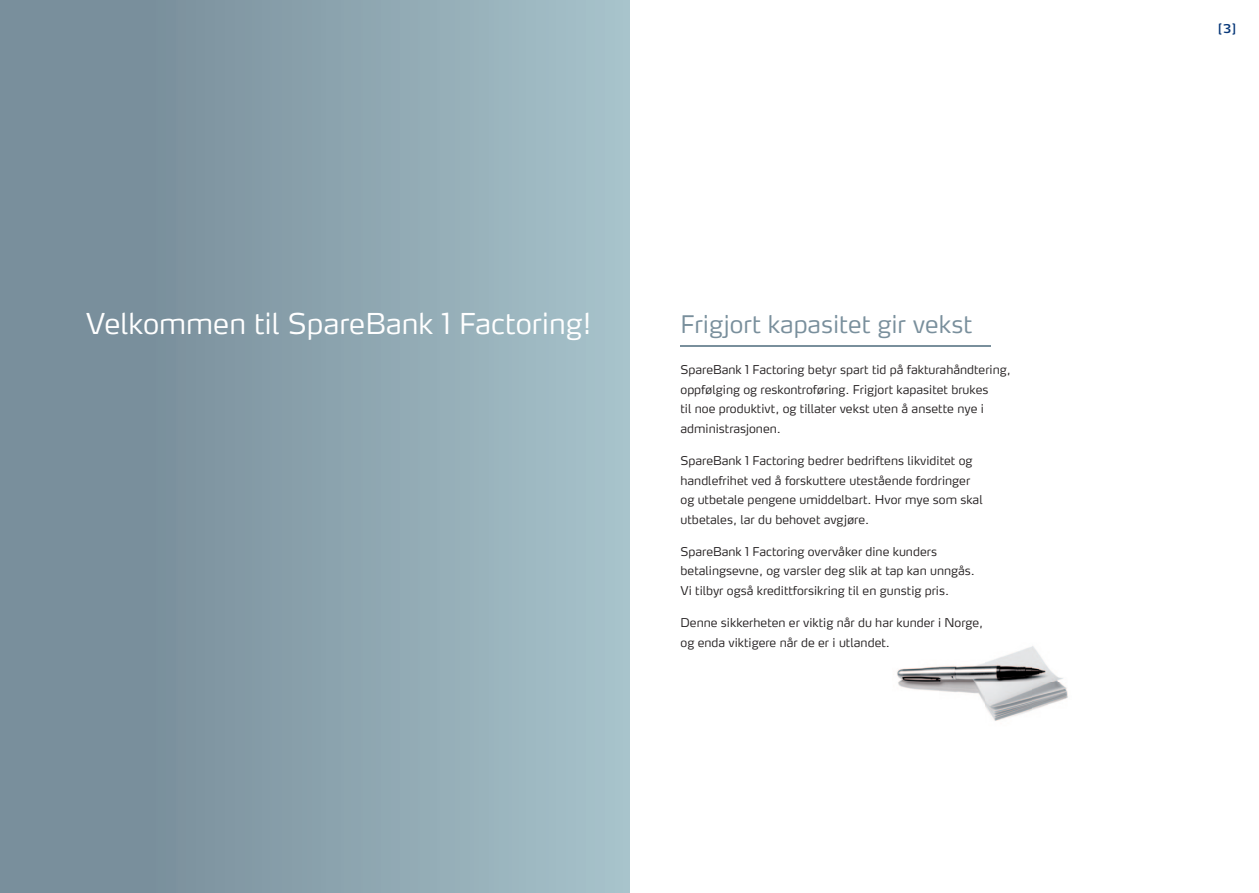
<style>
.page{position:relative;width:1259px;height:893px;background:#fff}
.page>*{position:absolute;margin:0;border:0;box-sizing:border-box;transform-origin:0 0}
.t1{font:300 28.5px "Max OT";color:#fff}
.t2{font:300 24px "Max OT";color:#798f9c}
.t3{font:300 12px/19.5px "Max OT";color:#231f20}
.t4{font:600 12px "Max OT";color:#083879}
</style>
<div class="page">
<div style="left:0;top:0;width:629px;height:893px;background:linear-gradient(to right,#718693,#a5c0c8)"></div>
<img style="left:897px;top:646px;width:171px;height:75px">
<hr style="left:680px;top:345px;width:311px;height:1px;background:#798f9c">
<h1 class="t1" style="left:86px;top:306px;width:508px">Velkommen til SpareBank 1 Factoring!</h1>
<h2 class="t2" style="left:680px;top:309px;width:293px">Frigjort kapasitet gir vekst</h2>
<p class="t3" style="left:680px;top:361px;width:332px">SpareBank 1 Factoring betyr spart tid på fakturahåndtering, oppfølging og reskontroføring. Frigjort kapasitet brukes<br>til noe produktivt, og tillater vekst uten å ansette nye i administrasjonen.</p>
<p class="t3" style="left:680px;top:452px;width:304px">SpareBank 1 Factoring bedrer bedriftens likviditet og handlefrihet ved å forskuttere utestående fordringer og utbetale pengene umiddelbart. Hvor mye som skal utbetales, lar du behovet avgjøre.</p>
<p class="t3" style="left:680px;top:543px;width:296px">SpareBank 1 Factoring overvåker dine kunders betalingsevne, og varsler deg slik at tap kan unngås.<br>Vi tilbyr også kredittforsikring til en gunstig pris.</p>
<p class="t3" style="left:680px;top:614px;width:304px">Denne sikkerheten er viktig når du har kunder i Norge, og enda viktigere når de er i utlandet.</p>
<p class="t4" style="left:1218px;top:20px;width:19px">[3]</p>
</div>
